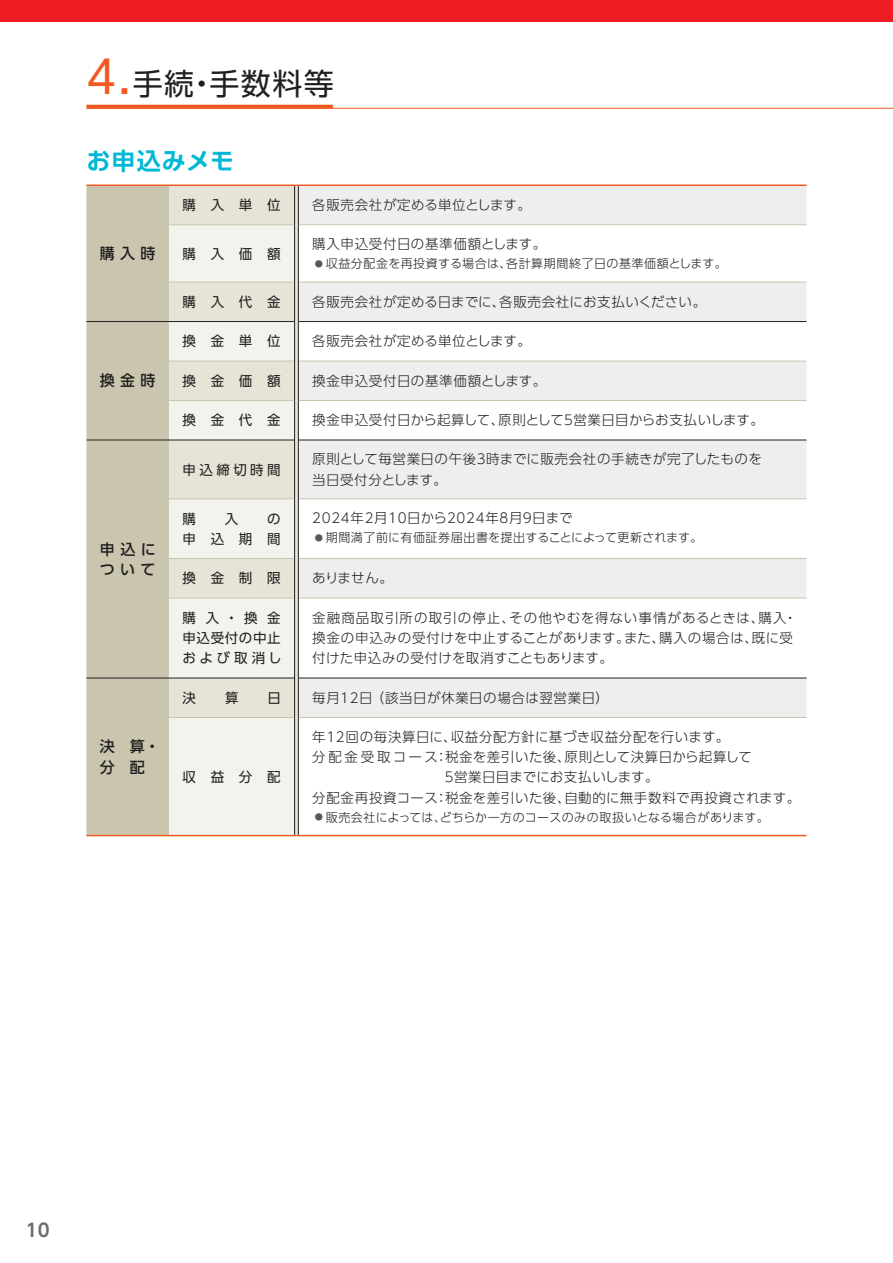
<style>
.page{position:relative;width:893px;height:1263px;background:#fff}
.page>*{position:absolute;margin:0;border:0;box-sizing:border-box;transform-origin:0 0}
.t1{font:30px "UD Shin Go Pro";letter-spacing:.05em;color:#231f20}
.t2{font:700 24px "UD Shin Go Pro De";letter-spacing:.045em;color:#00b7d6}
.t3{font:700 18px "UD Shin Go Pro De";color:#6c6d70}
.t4{font:500 15px/20.2px "UD Shin Go Pro";letter-spacing:.35em;color:#231f20}
.t5{font:300 13.5px/20.2px "UD Shin Go Pro";letter-spacing:.04em;color:#231f20}
.t6{font:13.5px/20.2px "UD Shin Go Pro";letter-spacing:1.095em;color:#231f20;text-align:right}
.t7{font:300 13.5px "UD Shin Go Pro";letter-spacing:.02em;color:#231f20}
.t8{font:300 13.5px "UD Shin Go Pro";letter-spacing:.005em;color:#231f20}
.t9{font:300 12px "UD Shin Go Pro";letter-spacing:.03em;color:#231f20}
.t10{font:300 12px "UD Shin Go Pro";letter-spacing:.05em;color:#231f20}
.s1{font-size:45px;color:#f15921}
.s2{font-size:8.25px;color:#57585a}
</style>
<div class="page">
<div style="left:0;top:0;width:893px;height:21px;background:#ee1d23"></div>
<div style="left:86px;top:186px;width:83px;height:649px;background:#cac5ae"></div>
<div style="left:169px;top:186px;width:125px;height:38px;background:#e6e4d7"></div>
<svg style="left:299px;top:186px;width:507px;height:531px"></svg>
<svg style="left:169px;top:225px;width:125px;height:610px;background:#edede5"></svg>
<svg style="left:295px;top:186px;width:3px;height:39px"></svg>
<svg style="left:295px;top:225px;width:3px;height:57px"></svg>
<svg style="left:295px;top:282px;width:3px;height:40px"></svg>
<svg style="left:295px;top:322px;width:3px;height:39px"></svg>
<svg style="left:295px;top:361px;width:3px;height:39px"></svg>
<svg style="left:295px;top:400px;width:3px;height:40px"></svg>
<svg style="left:295px;top:440px;width:3px;height:59px"></svg>
<svg style="left:295px;top:499px;width:3px;height:59px"></svg>
<svg style="left:295px;top:558px;width:3px;height:40px"></svg>
<svg style="left:295px;top:598px;width:3px;height:80px"></svg>
<svg style="left:295px;top:678px;width:3px;height:39px"></svg>
<svg style="left:295px;top:717px;width:3px;height:118px"></svg>
<hr style="left:169px;top:224px;width:125px;height:1px;background:#cac5ae">
<hr style="left:299px;top:224px;width:507px;height:1px;background:#cac5ae">
<hr style="left:169px;top:282px;width:125px;height:1px;background:#cac5ae">
<hr style="left:299px;top:282px;width:507px;height:1px;background:#cac5ae">
<hr style="left:169px;top:361px;width:125px;height:1px;background:#cac5ae">
<hr style="left:299px;top:361px;width:507px;height:1px;background:#cac5ae">
<hr style="left:169px;top:400px;width:125px;height:1px;background:#cac5ae">
<hr style="left:299px;top:400px;width:507px;height:1px;background:#cac5ae">
<hr style="left:169px;top:498px;width:125px;height:1px;background:#cac5ae">
<hr style="left:299px;top:498px;width:507px;height:1px;background:#cac5ae">
<hr style="left:169px;top:558px;width:125px;height:1px;background:#cac5ae">
<hr style="left:299px;top:558px;width:507px;height:1px;background:#cac5ae">
<hr style="left:169px;top:598px;width:125px;height:1px;background:#cac5ae">
<hr style="left:299px;top:598px;width:507px;height:1px;background:#cac5ae">
<hr style="left:169px;top:717px;width:125px;height:1px;background:#cac5ae">
<hr style="left:299px;top:717px;width:507px;height:1px;background:#cac5ae">
<hr style="left:86px;top:321px;width:83px;height:1px;background:#231f20">
<hr style="left:169px;top:321px;width:125px;height:1px;background:#231f20">
<hr style="left:299px;top:321px;width:507px;height:1px;background:#231f20">
<hr style="left:86px;top:440px;width:83px;height:1px;background:#231f20">
<hr style="left:169px;top:440px;width:125px;height:1px;background:#231f20">
<hr style="left:299px;top:440px;width:507px;height:1px;background:#231f20">
<hr style="left:86px;top:678px;width:83px;height:1px;background:#231f20">
<hr style="left:169px;top:678px;width:125px;height:1px;background:#231f20">
<hr style="left:299px;top:678px;width:507px;height:1px;background:#231f20">
<hr style="left:294px;top:186px;width:1px;height:39px;background:#231f20">
<hr style="left:298px;top:186px;width:1px;height:39px;background:#231f20">
<hr style="left:294px;top:225px;width:1px;height:57px;background:#231f20">
<hr style="left:298px;top:225px;width:1px;height:57px;background:#231f20">
<hr style="left:294px;top:282px;width:1px;height:40px;background:#231f20">
<hr style="left:298px;top:282px;width:1px;height:40px;background:#231f20">
<hr style="left:294px;top:322px;width:1px;height:39px;background:#231f20">
<hr style="left:298px;top:322px;width:1px;height:39px;background:#231f20">
<hr style="left:294px;top:361px;width:1px;height:39px;background:#231f20">
<hr style="left:298px;top:361px;width:1px;height:39px;background:#231f20">
<hr style="left:294px;top:400px;width:1px;height:40px;background:#231f20">
<hr style="left:298px;top:400px;width:1px;height:40px;background:#231f20">
<hr style="left:294px;top:440px;width:1px;height:59px;background:#231f20">
<hr style="left:298px;top:440px;width:1px;height:59px;background:#231f20">
<hr style="left:294px;top:499px;width:1px;height:59px;background:#231f20">
<hr style="left:298px;top:499px;width:1px;height:59px;background:#231f20">
<hr style="left:294px;top:558px;width:1px;height:40px;background:#231f20">
<hr style="left:298px;top:558px;width:1px;height:40px;background:#231f20">
<hr style="left:294px;top:598px;width:1px;height:80px;background:#231f20">
<hr style="left:298px;top:598px;width:1px;height:80px;background:#231f20">
<hr style="left:294px;top:678px;width:1px;height:39px;background:#231f20">
<hr style="left:298px;top:678px;width:1px;height:39px;background:#231f20">
<hr style="left:294px;top:717px;width:1px;height:118px;background:#231f20">
<hr style="left:298px;top:717px;width:1px;height:118px;background:#231f20">
<hr style="left:86px;top:185px;width:83px;height:1px;background:#f15921">
<hr style="left:169px;top:185px;width:127px;height:1px;background:#f15921">
<hr style="left:296px;top:185px;width:510px;height:1px;background:#f15921">
<hr style="left:169px;top:835px;width:127px;height:1px;background:#f15921">
<hr style="left:296px;top:835px;width:510px;height:1px;background:#f15921">
<hr style="left:86px;top:835px;width:83px;height:1px;background:#f15921">
<hr style="left:86px;top:108px;width:807px;height:1px;background:#f15921">
<svg style="left:86px;top:105px;width:247px;height:4px"></svg>
<h1 class="t1" style="left:86px;top:59px;width:249px"><span class="s1">4.</span>手続・手数料等</h1>
<h2 class="t2" style="left:86px;top:141px;width:149px">お申込みメモ</h2>
<p class="t4" style="left:100px;top:243px;width:57px">購入時</p>
<p class="t4" style="left:100px;top:370px;width:57px">換金時</p>
<p class="t4" style="left:100px;top:538px;width:58px">申込について</p>
<p class="t4" style="left:100px;top:736px;width:61px">決 算・分 配</p>
<p class="t6" style="left:182px;top:194px;width:100px">購入単位</p>
<p class="t5" style="left:312px;top:194px;width:220px">各販売会社が定める単位とします。</p>
<p class="t6" style="left:182px;top:243px;width:100px">購入価額</p>
<p class="t5" style="left:312px;top:233px;width:236px">購入申込受付日の基準価額とします。</p>
<p class="t10" style="left:315px;top:254px;width:413px"><span class="s2">●</span> 収益分配金を再投資する場合は、各計算期間終了日の基準価額とします。</p>
<p class="t6" style="left:182px;top:291px;width:100px">購入代金</p>
<p class="t5" style="left:312px;top:291px;width:395px">各販売会社が定める日までに、各販売会社にお支払いください。</p>
<p class="t6" style="left:182px;top:331px;width:100px">換金単位</p>
<p class="t5" style="left:312px;top:331px;width:220px">各販売会社が定める単位とします。</p>
<p class="t6" style="left:182px;top:370px;width:100px">換金価額</p>
<p class="t5" style="left:312px;top:370px;width:236px">換金申込受付日の基準価額とします。</p>
<p class="t6" style="left:182px;top:410px;width:100px">換金代金</p>
<p class="t7" style="left:312px;top:409px;width:453px">換金申込受付日から起算して、原則として５営業日目からお支払いします。</p>
<p class="t6" style="left:182px;top:459px;width:100px">申込締切時間</p>
<p class="t5" style="left:312px;top:449px;width:451px">原則として毎営業日の午後３時までに販売会社の手続きが完了したものを当日受付分とします。</p>
<p class="t6" style="left:182px;top:508px;width:15px">購</p>
<p class="t6" style="left:225px;top:508px;width:15px">入</p>
<p class="t6" style="left:182px;top:508px;width:100px">の<br>申込期間</p>
<p class="t5" style="left:312px;top:507px;width:262px">2024年2月10日から2024年8月9日まで</p>
<p class="t9" style="left:315px;top:528px;width:389px"><span class="s2">●</span> 期間満了前に有価証券届出書を提出することによって更新されます。</p>
<p class="t6" style="left:182px;top:568px;width:100px">換金制限</p>
<p class="t5" style="left:312px;top:568px;width:82px">ありません。</p>
<p class="t6" style="left:182px;top:607px;width:101px;text-align:justify">購 入・換 金申込受付の中止および取消し</p>
<p class="t5" style="left:312px;top:607px;width:486px">金融商品取引所の取引の停止、その他やむを得ない事情があるときは、購入・換金の申込みの受付けを中止することがあります。また、購入の場合は、既に受付けた申込みの受付けを取消すこともあります。</p>
<p class="t6" style="left:182px;top:687px;width:15px">決</p>
<p class="t6" style="left:225px;top:687px;width:15px">算</p>
<p class="t6" style="left:267px;top:687px;width:15px">日</p>
<p class="t5" style="left:312px;top:687px;width:298px">毎月12日 （該当日が休業日の場合は翌営業日）</p>
<p class="t6" style="left:182px;top:766px;width:100px">収益分配</p>
<p class="t5" style="left:312px;top:726px;width:419px">年12回の毎決算日に、収益分配方針に基づき収益分配を行います。</p>
<p class="t5" style="left:312px;top:746px;width:441px">分配金受取コース：税金を差引いた後、原則として決算日から起算して</p>
<p class="t8" style="left:442px;top:766px;width:218px">５営業日目までにお支払いします。</p>
<p class="t5" style="left:312px;top:787px;width:489px">分配金再投資コース：税金を差引いた後、自動的に無手数料で再投資されます。</p>
<p class="t9" style="left:315px;top:807px;width:455px"><span class="s2">●</span> 販売会社によっては、どちらか一方のコースのみの取扱いとなる場合があります。</p>
<h3 class="t3" style="left:26px;top:1215px;width:25px">10</h3>
</div>
